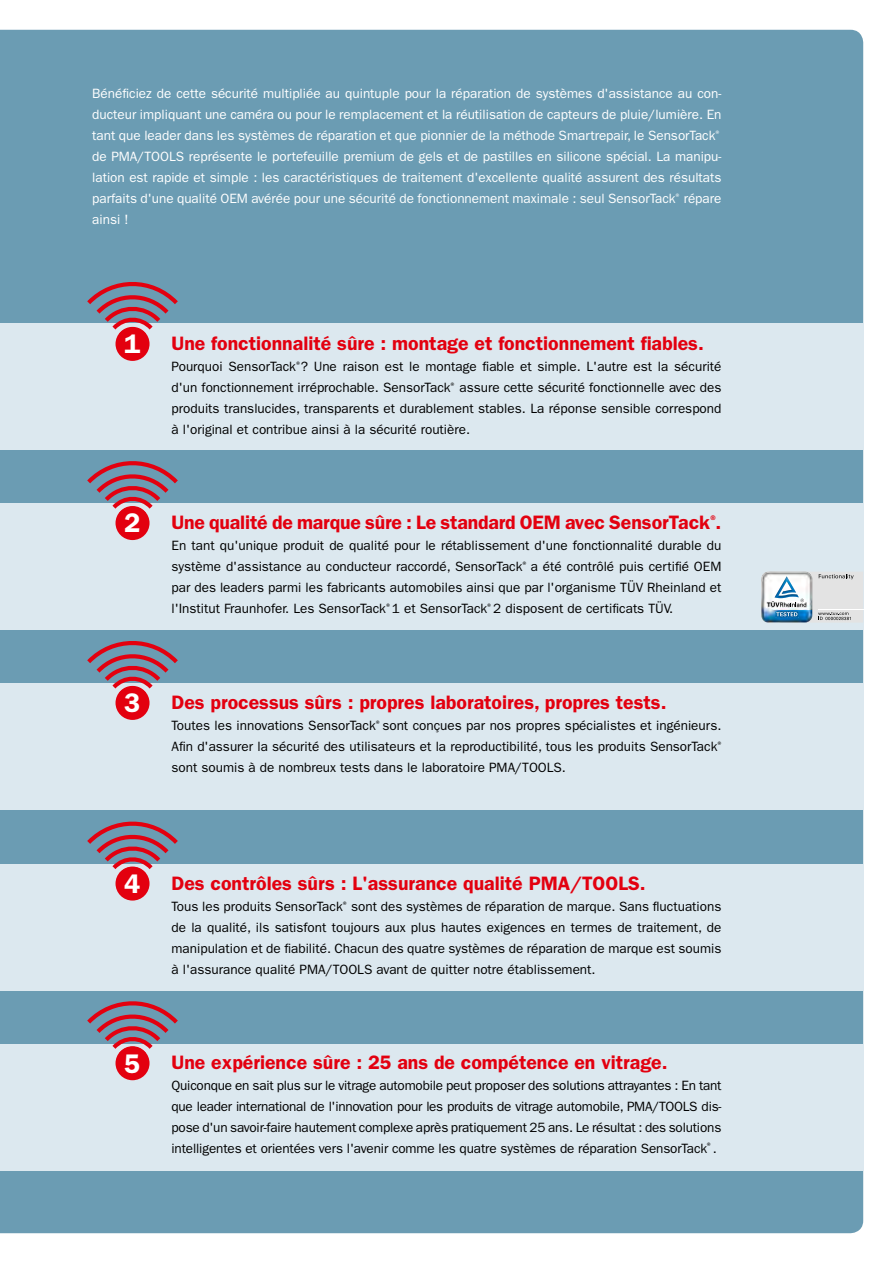
<style>
.page{position:relative;width:893px;height:1263px;background:#fff}
.page>*{position:absolute;margin:0;border:0;box-sizing:border-box;transform-origin:0 0}
.t1{font:600 27px "ITC Franklin Gothic Std";color:#fff}
.t2{font:600 19.5px "ITC Franklin Gothic Std";color:#e3000f}
.t3{font:13.5px/21px "ITC Franklin Gothic Std";color:#000;text-align:justify}
.t4{font:13.5px/21px "ITC Franklin Gothic Std";color:#fff;text-align:justify}
</style>
<div class="page">
<div style="left:1px;top:30px;width:862px;height:1203px;background:#6b9cb3"></div>
<img style="left:0;top:30px;width:1px;height:1203px">
<div style="left:0;top:324px;width:863px;height:126px;background:#dce8ef"></div>
<div style="left:0;top:504px;width:863px;height:126px;background:#dce8ef"></div>
<div style="left:0;top:684px;width:863px;height:126px;background:#dce8ef"></div>
<div style="left:0;top:864px;width:863px;height:126px;background:#dce8ef"></div>
<div style="left:0;top:1044px;width:863px;height:126px;background:#dce8ef"></div>
<div style="left:116px;top:327px;width:34px;height:34px;background:#e3000f;border-radius:50%"></div>
<svg style="left:83px;top:278px;width:99px;height:63px"></svg>
<div style="left:116px;top:506px;width:34px;height:34px;background:#e3000f;border-radius:50%"></div>
<svg style="left:83px;top:457px;width:99px;height:63px"></svg>
<div style="left:116px;top:686px;width:34px;height:34px;background:#e3000f;border-radius:50%"></div>
<svg style="left:83px;top:637px;width:99px;height:63px"></svg>
<div style="left:116px;top:866px;width:34px;height:34px;background:#e3000f;border-radius:50%"></div>
<svg style="left:83px;top:817px;width:99px;height:63px"></svg>
<div style="left:116px;top:1046px;width:34px;height:34px;background:#e3000f;border-radius:50%"></div>
<svg style="left:83px;top:997px;width:99px;height:63px"></svg>
<img style="left:761px;top:572px;width:102px;height:51px">
<p class="t4" style="left:92px;top:83px;width:631px">Bénéficiez de cette sécurité multipliée au quintuple pour la réparation de systèmes d'assistance au con&shy;ducteur impliquant une caméra ou pour le remplacement et la réutilisation de capteurs de pluie/lumière. En tant que leader dans les systèmes de réparation et que pionnier de la méthode Smartrepair, le SensorTack<sup>® </sup>de PMA/TOOLS représente le portefeuille premium de gels et de pastilles en silicone spécial. La manipu&shy;lation est rapide et simple : les caractéristiques de traitement d'excellente qualité assurent des résultats parfaits d'une qualité OEM avérée pour une sécurité de fonctionnement maximale : seul SensorTack<sup>®</sup> répare ainsi !</p>
<h1 class="t1" style="left:124px;top:328px;width:18px">1</h1>
<h2 class="t2" style="left:171px;top:332px;width:534px">Une fonctionnalité sûre : montage et fonctionnement fiables.</h2>
<p class="t3" style="left:171px;top:356px;width:551px">Pourquoi SensorTack<sup>®</sup>? Une raison est le montage fiable et simple. L'autre est la sécurité d'un fonctionnement irréprochable. SensorTack<sup>®</sup> assure cette sécurité fonctionnelle avec des produits translucides, transparents et durablement stables. La réponse sensible correspond à l'original et contribue ainsi à la sécurité routière.</p>
<h1 class="t1" style="left:124px;top:507px;width:18px">2</h1>
<h2 class="t2" style="left:171px;top:511px;width:551px">Une qualité de marque sûre : Le standard OEM avec SensorTack<sup>®</sup>.</h2>
<p class="t3" style="left:171px;top:535px;width:551px">En tant qu'unique produit de qualité pour le rétablissement d'une fonctionnalité durable du système d'assistance au conducteur raccordé, SensorTack<sup>®</sup> a été contrôlé puis certifié OEM par des leaders parmi les fabricants automobiles ainsi que par l'organisme TÜV Rheinland et l'Institut Fraunhofer. Les SensorTack<sup>®</sup>1 et SensorTack<sup>®</sup>2 disposent de certificats TÜV.</p>
<h1 class="t1" style="left:124px;top:687px;width:18px">3</h1>
<h2 class="t2" style="left:171px;top:691px;width:497px">Des processus sûrs : propres laboratoires, propres tests.</h2>
<p class="t3" style="left:171px;top:715px;width:553px;text-align:left">Toutes les innovations SensorTack<sup>®</sup> sont conçues par nos propres spécialistes et ingénieurs.<br>Afin d'assurer la sécurité des utilisateurs et la reproductibilité, tous les produits SensorTack<sup>® </sup>sont soumis à de nombreux tests dans le laboratoire PMA/TOOLS.</p>
<h1 class="t1" style="left:124px;top:867px;width:18px">4</h1>
<h1 class="t1" style="left:124px;top:1047px;width:18px">5</h1>
<h2 class="t2" style="left:171px;top:872px;width:476px">Des contrôles sûrs : L'assurance qualité PMA/TOOLS.</h2>
<p class="t3" style="left:171px;top:896px;width:551px">Tous les produits SensorTack<sup>®</sup> sont des systèmes de réparation de marque. Sans fluctuations de la qualité, ils satisfont toujours aux plus hautes exigences en termes de traitement, de manipulation et de fiabilité. Chacun des quatre systèmes de réparation de marque est soumis à l'assurance qualité PMA/TOOLS avant de quitter notre établissement.</p>
<h2 class="t2" style="left:171px;top:1050px;width:498px">Une expérience sûre : 25 ans de compétence en vitrage.</h2>
<p class="t3" style="left:171px;top:1074px;width:551px">Quiconque en sait plus sur le vitrage automobile peut proposer des solutions attrayantes : En tant que leader international de l'innovation pour les produits de vitrage automobile, PMA/TOOLS dis&shy;pose d'un savoir-faire hautement complexe après pratiquement 25 ans. Le résultat : des solutions intelligentes et orientées vers l'avenir comme les quatre systèmes de réparation SensorTack<sup>®</sup>.</p>
</div>
